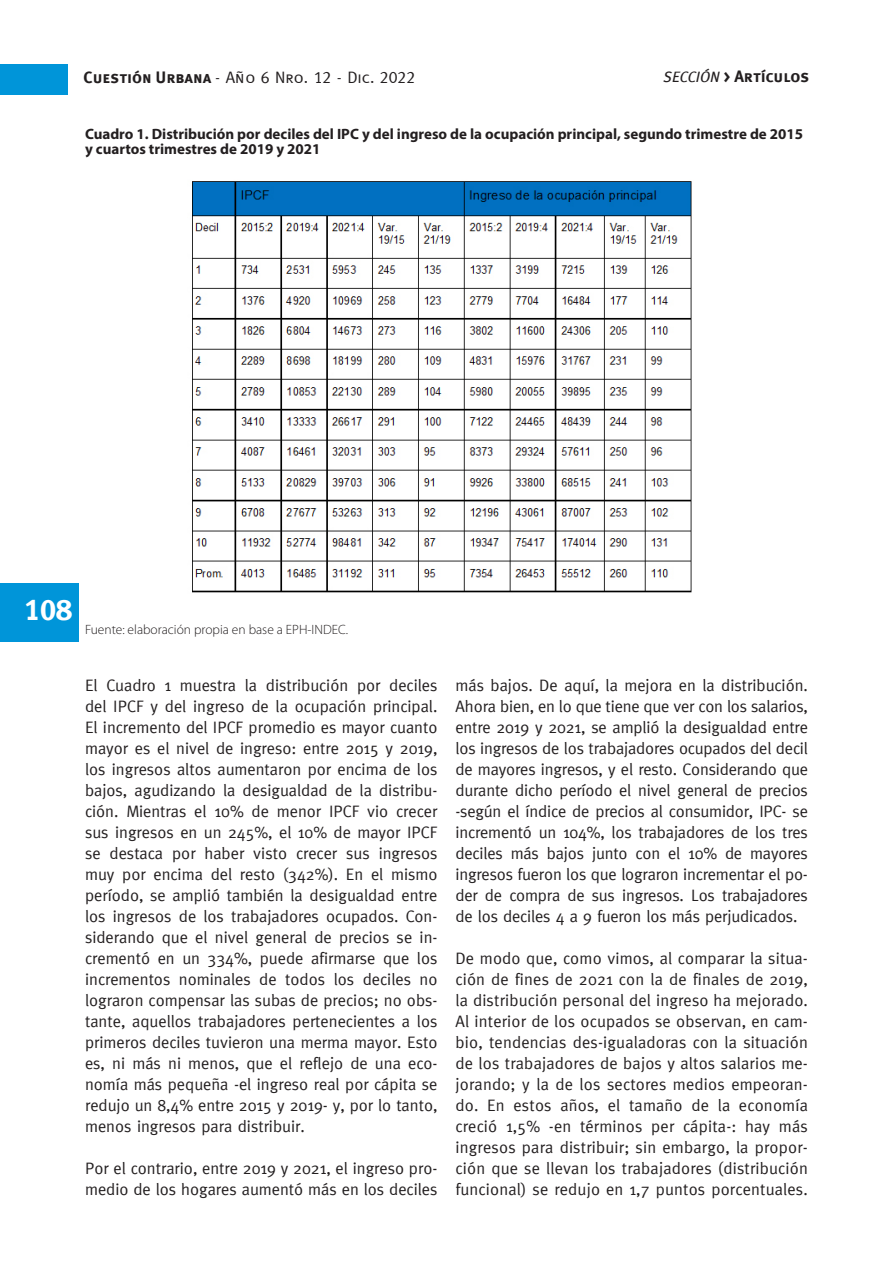
<style>
.page{position:relative;width:893px;height:1263px;background:#fff}
.page>*{position:absolute;margin:0;border:0;box-sizing:border-box;transform-origin:0 0}
.t1{font:30px "Meta Plus Bold Caps";color:#fff}
.t2{font:16.5px/21px "Meta";color:#231f20;text-align:justify}
.t3{font:16.5px "Meta Caps";color:#231f20}
.t4{font:16.5px "Meta Plus Bold Caps";color:#231f20}
.t5{font:700 15px/15px "Myriad Pro";color:#231f20}
.t6{font:300 13.5px "Myriad Pro";color:#231f20}
.s1{font-family:"Meta Plus Bold Caps"}
.s2{font-family:"Meta Plus";font-style:italic;font-size:15px}
</style>
<div class="page">
<div style="left:0;top:583px;width:79px;height:58px;background:#0095d9"></div>
<div style="left:0;top:65px;width:67px;height:30px;background:#0095d9"></div>
<img style="left:192px;top:181px;width:500px;height:412px">
<p class="t3" style="left:84px;top:67px;width:333px"><span class="s1">Cuestión Urbana</span> - Año 6 Nro. 12 - Dic. 2022</p>
<p class="t4" style="left:664px;top:66px;width:147px"><span class="s2">SECCIÓN</span> &gt; Artículos</p>
<p class="t5" style="left:85px;top:126px;width:720px">Cuadro 1. Distribución por deciles del IPC y del ingreso de la ocupación principal, segundo trimestre de 2015 y cuartos trimestres de 2019 y 2021</p>
<h1 class="t1" style="left:24px;top:591px;width:50px">108</h1>
<p class="t6" style="left:85px;top:622px;width:265px">Fuente: elaboración propia en base a EPH-INDEC.</p>
<p class="t2" style="left:85px;top:675px;width:354px">El Cuadro 1 muestra la distribución por deciles del IPCF y del ingreso de la ocupación principal.<br>El incremento del IPCF promedio es mayor cuanto mayor es el nivel de ingreso: entre 2015 y 2019, los ingresos altos aumentaron por encima de los bajos, agudizando la desigualdad de la distribu&shy;ción. Mientras el 10% de menor IPCF vio crecer sus ingresos en un 245%, el 10% de mayor IPCF se destaca por haber visto crecer sus ingresos muy por encima del resto (342%). En el mismo período, se amplió también la desigualdad entre los ingresos de los trabajadores ocupados. Con&shy;siderando que el nivel general de precios se in&shy;crementó en un 334%, puede afirmarse que los incrementos nominales de todos los deciles no lograron compensar las subas de precios; no obs&shy;tante, aquellos trabajadores pertenecientes a los primeros deciles tuvieron una merma mayor. Esto es, ni más ni menos, que el reflejo de una eco&shy;nomía más pequeña -el ingreso real por cápita se redujo un 8,4% entre 2015 y 2019- y, por lo tanto, menos ingresos para distribuir.</p>
<p class="t2" style="left:85px;top:1158px;width:354px">Por el contrario, entre 2019 y 2021, el ingreso pro&shy;medio de los hogares aumentó más en los deciles</p>
<p class="t2" style="left:455px;top:675px;width:354px">más bajos. De aquí, la mejora en la distribución.<br>Ahora bien, en lo que tiene que ver con los salarios, entre 2019 y 2021, se amplió la desigualdad entre los ingresos de los trabajadores ocupados del decil de mayores ingresos, y el resto. Considerando que durante dicho período el nivel general de precios -según el índice de precios al consumidor, IPC- se incrementó un 104%, los trabajadores de los tres deciles más bajos junto con el 10% de mayores ingresos fueron los que lograron incrementar el po&shy;der de compra de sus ingresos. Los trabajadores de los deciles 4 a 9 fueron los más perjudicados.</p>
<p class="t2" style="left:455px;top:948px;width:354px">De modo que, como vimos, al comparar la situa&shy;ción de fines de 2021 con la de finales de 2019, la distribución personal del ingreso ha mejorado.<br>Al interior de los ocupados se observan, en cam&shy;bio, tendencias des-igualadoras con la situación de los trabajadores de bajos y altos salarios me&shy;jorando; y la de los sectores medios empeoran&shy;do. En estos años, el tamaño de la economía creció 1,5% -en términos per cápita-: hay más ingresos para distribuir; sin embargo, la propor&shy;ción que se llevan los trabajadores (distribución funcional) se redujo en 1,7 puntos porcentuales.</p>
</div>
